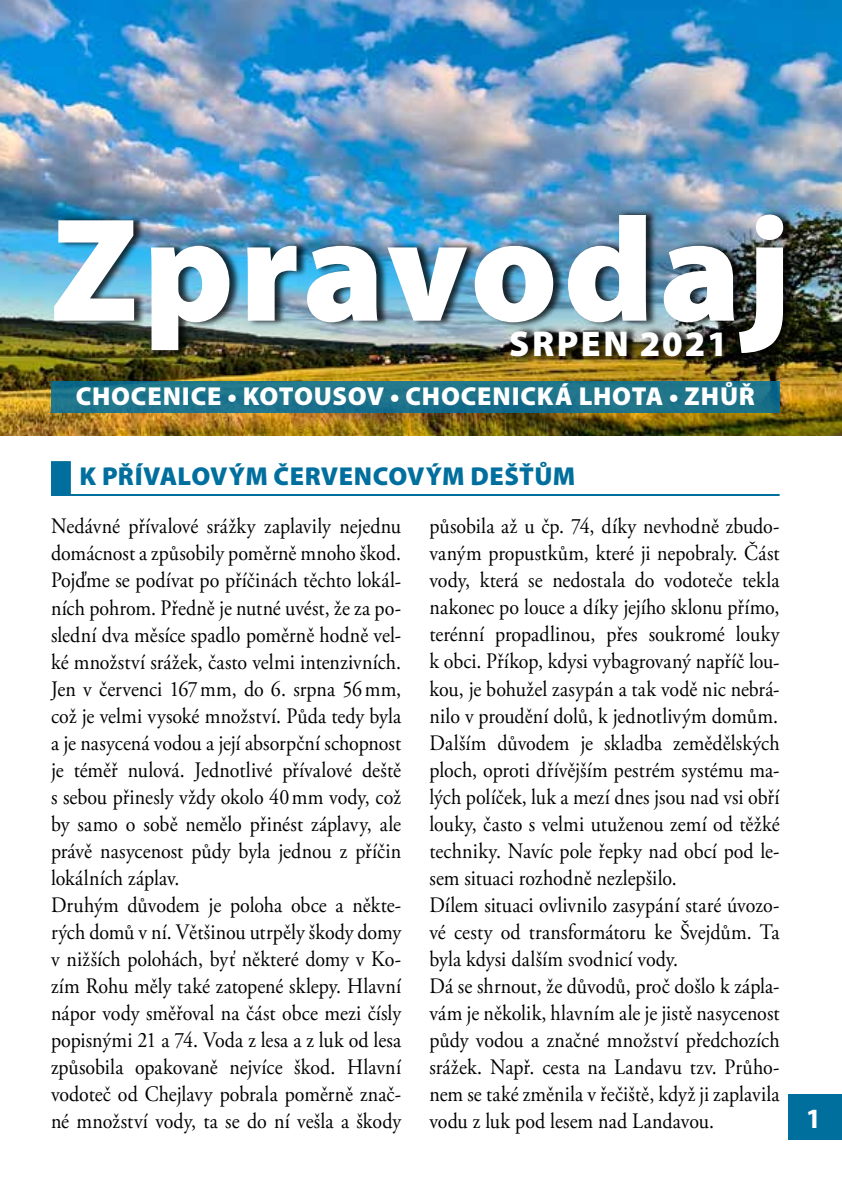
<style>
.page{position:relative;width:842px;height:1191px;background:#fff}
.page>*{position:absolute;margin:0;border:0;box-sizing:border-box;transform-origin:0 0}
.t1{font:900 148.8px "Myriad Pro";color:#fff}
.t2{font:900 36px "Myriad Pro";letter-spacing:.07em;color:#fff}
.t3{font:700 28px "Myriad Pro";color:#fff}
.t4{font:900 26px "Myriad Pro";letter-spacing:.03em;color:#fff}
.t5{font:900 26px "Myriad Pro";letter-spacing:.01em;color:#006f9e}
.t6{font:22px/27px "Adobe Garamond Pro";letter-spacing:.005em;color:#000;scale:.9 1}
</style>
<div class="page">
<div style="left:788px;top:1094px;width:54px;height:46px;background:#006f9e"></div>
<img style="left:0;top:0;width:842px;height:435px">
<div style="left:51px;top:461px;width:20px;height:34px;background:#006f9e"></div>
<hr style="left:51px;top:494px;width:729px;height:2px;background:#006f9e">
<div style="left:54px;top:209px;width:741px;height:150px;background:#000;opacity:.75"></div>
<div style="left:51px;top:381px;width:729px;height:32px;background:linear-gradient(to bottom,#21778c,#1b708b)"></div>
<div style="left:511px;top:326px;width:222px;height:37px;background:#000;opacity:.75"></div>
<h1 class="t1" style="left:51px;top:171px;width:747px">ZPRAVODAJ</h1>
<h2 class="t2" style="left:509px;top:320px;width:220px">SRPEN 2021</h2>
<p class="t4" style="left:76px;top:379px;width:681px">CHOCENICE • KOTOUSOV • CHOCENICKÁ LHOTA • ZHŮŘ</p>
<p class="t5" style="left:80px;top:458px;width:497px">K PŘÍVALOVÝM ČERVENCOVÝM DEŠŤŮM</p>
<p class="t6" style="left:51px;top:514px;width:391px">Nedávné přívalové srážky zaplavily nejednu domácnost a způsobily poměrně mnoho škod.<br>Pojďme se podívat po příčinách těchto lokál&shy;ních pohrom. Předně je nutné uvést, že za po&shy;slední dva měsíce spadlo poměrně hodně vel&shy;ké množství srážek, často velmi intenzivních.<br>Jen v červenci 167mm, do 6. srpna 56mm, což je velmi vysoké množství. Půda tedy byla a je nasycená vodou a její absorpční schopnost je téměř nulová. Jednotlivé přívalové deště s sebou přinesly vždy okolo 40mm vody, což by samo o sobě nemělo přinést záplavy, ale právě nasycenost půdy byla jednou z příčin lokálních záplav.<br>Druhým důvodem je poloha obce a někte&shy;rých domů v ní. Většinou utrpěly škody domy v nižších polohách, byť některé domy v Ko&shy;zím Rohu měly také zatopené sklepy. Hlavní nápor vody směřoval na část obce mezi čísly popisnými 21 a 74. Voda z lesa a z luk od lesa způsobila opakovaně nejvíce škod. Hlavní vodoteč od Chejlavy pobrala poměrně znač&shy;né množství vody, ta se do ní vešla a škody</p>
<p class="t6" style="left:429px;top:514px;width:391px">působila až u čp. 74, díky nevhodně zbudo&shy;vaným propustkům, které ji nepobraly. Část vody, která se nedostala do vodoteče tekla nakonec po louce a díky jejího sklonu přímo, terénní propadlinou, přes soukromé louky k obci. Příkop, kdysi vybagrovaný napříč lou&shy;kou, je bohužel zasypán a tak vodě nic nebrá&shy;nilo v proudění dolů, k jednotlivým domům.<br>Dalším důvodem je skladba zemědělských ploch, oproti dřívějším pestrém systému ma&shy;lých políček, luk a mezí dnes jsou nad vsi obří louky, často s velmi utuženou zemí od těžké techniky. Navíc pole řepky nad obcí pod le&shy;sem situaci rozhodně nezlepšilo.<br>Dílem situaci ovlivnilo zasypání staré úvozo&shy;vé cesty od transformátoru ke Švejdům. Ta byla kdysi dalším svodnicí vody.<br>Dá se shrnout, že důvodů, proč došlo k zápla&shy;vám je několik, hlavním ale je jistě nasycenost půdy vodou a značné množství předchozích srážek. Např. cesta na Landavu tzv. Průho&shy;nem se také změnila v řečiště, když ji zaplavila vodu z luk pod lesem nad Landavou.</p>
<p class="t3" style="left:806px;top:1100px;width:17px">1</p>
</div>
